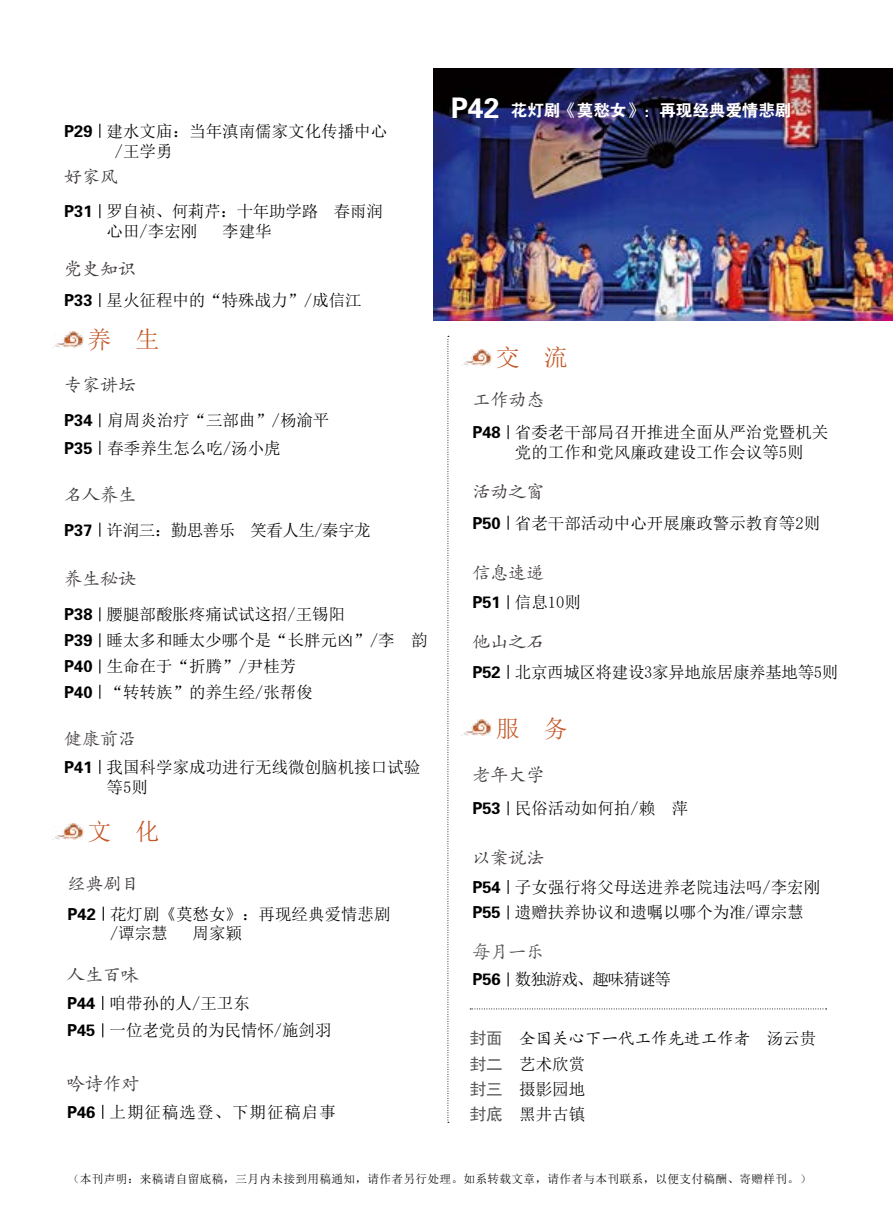
<style>
.page{position:relative;width:893px;height:1212px;background:#fff}
.page>*{position:absolute;margin:0;border:0;box-sizing:border-box;transform-origin:0 0}
.t1{font:28.35px "FZDHTK GBK1 0";color:#fff}
.t2{font:24px "Sim Sun";color:#c45727}
.t3{font:18px "FZKTK GBK1 0";color:#3e3a39}
.t4{font:18px "FZKTK GBK1 0";color:#595757}
.t5{font:16.5px/19.8px "Sim Sun";color:#000}
.t6{font:16.5px/25.5px "FZDHTK GBK1 0";color:#000}
.t7{font:16.5px "Sim Sun";letter-spacing:-.02em;color:#000}
.t8{font:16.5px "FZKTK GBK1 0";color:#000}
.t9{font:16.5px "FZDHTK GBK1 0";color:#fff}
.t10{font:16.5px "Sim Sun";letter-spacing:.06em;color:#000}
.t11{font:16.5px "Sim Sun";letter-spacing:-.03em;color:#000}
.t12{font:16.5px "Sim Sun";letter-spacing:-.06em;color:#000}
.t13{font:11.7px "Sim Sun";letter-spacing:.025em;color:#000}
.s1{font-family:"FZDHTK GBK1 0"}
.s2{font-family:"Sim Hei";color:#595757}
.s3{font-family:"Sim Sun"}
</style>
<div class="page">
<svg style="left:508px;top:425px;width:1px;height:14px"></svg>
<svg style="left:508px;top:595px;width:1px;height:14px"></svg>
<svg style="left:508px;top:516px;width:1px;height:14px"></svg>
<svg style="left:508px;top:665px;width:1px;height:14px"></svg>
<svg style="left:508px;top:880px;width:1px;height:14px"></svg>
<svg style="left:508px;top:905px;width:1px;height:14px"></svg>
<svg style="left:508px;top:801px;width:1px;height:14px"></svg>
<svg style="left:508px;top:972px;width:1px;height:14px"></svg>
<svg style="left:448px;top:336px;width:1px;height:787px"></svg>
<img style="left:434px;top:68px;width:459px;height:253px">
<svg style="left:470px;top:1008px;width:357px;height:1px"></svg>
<svg style="left:102px;top:1105px;width:1px;height:14px"></svg>
<svg style="left:102px;top:996px;width:1px;height:14px"></svg>
<svg style="left:102px;top:1023px;width:1px;height:14px"></svg>
<svg style="left:99px;top:204px;width:1px;height:14px"></svg>
<svg style="left:99px;top:293px;width:1px;height:14px"></svg>
<svg style="left:103px;top:907px;width:1px;height:14px"></svg>
<svg style="left:99px;top:413px;width:1px;height:14px"></svg>
<svg style="left:99px;top:441px;width:1px;height:14px"></svg>
<svg style="left:99px;top:523px;width:1px;height:14px"></svg>
<svg style="left:99px;top:607px;width:1px;height:14px"></svg>
<svg style="left:99px;top:633px;width:1px;height:14px"></svg>
<svg style="left:99px;top:685px;width:1px;height:14px"></svg>
<svg style="left:99px;top:659px;width:1px;height:14px"></svg>
<svg style="left:99px;top:760px;width:1px;height:14px"></svg>
<img style="left:53px;top:332px;width:31px;height:16px">
<img style="left:53px;top:824px;width:31px;height:16px">
<img style="left:463px;top:349px;width:29px;height:16px">
<img style="left:461px;top:720px;width:31px;height:16px">
<svg style="left:99px;top:124px;width:1px;height:14px"></svg>
<p class="t5" style="left:115px;top:121px;width:274px;text-indent:-8px">建水文庙：当年滇南儒家文化传播中心/王学勇</p>
<p class="t6" style="left:64px;top:119px;width:30px">P29</p>
<p class="t3" style="left:64px;top:168px;width:55px">好家风</p>
<p class="t6" style="left:64px;top:199px;width:30px">P31</p>
<p class="t5" style="left:107px;top:201px;width:278px">罗自祯、何莉芹：十年助学路 春雨润心田/李宏刚</p>
<p class="t5" style="left:222px;top:221px;width:51px">李建华</p>
<p class="t3" style="left:64px;top:260px;width:73px">党史知识</p>
<p class="t6" style="left:64px;top:288px;width:30px">P33</p>
<p class="t5" style="left:107px;top:290px;width:256px">星火征程中的“特殊战力”/成信江</p>
<h2 class="t2" style="left:88px;top:327px;width:73px">养 生</h2>
<p class="t3" style="left:64px;top:376px;width:73px">专家讲坛</p>
<p class="t6" style="left:64px;top:407px;width:30px;line-height:27.6px">P34<br>P35</p>
<p class="t5" style="left:107px;top:406px;width:223px;line-height:27.6px">肩周炎治疗“三部曲”/杨渝平春季养生怎么吃/汤小虎</p>
<p class="t3" style="left:64px;top:485px;width:73px">名人养生</p>
<p class="t6" style="left:64px;top:517px;width:30px">P37</p>
<p class="t11" style="left:107px;top:521px;width:266px">许润三：勤思善乐 笑看人生/秦宇龙</p>
<p class="t3" style="left:64px;top:569px;width:73px">养生秘诀</p>
<p class="t6" style="left:64px;top:602px;width:30px">P38<br>P39</p>
<p class="t6" style="left:64px;top:679px;width:30px">P40</p>
<p class="t6" style="left:64px;top:654px;width:30px">P40</p>
<p class="t5" style="left:107px;top:601px;width:323px;line-height:25.8px">腰腿部酸胀疼痛试试这招/王锡阳<br>睡太多和睡太少哪个是“长胖元凶”/李 韵</p>
<p class="t5" style="left:107px;top:682px;width:208px">“转转族”的养生经/张帮俊</p>
<p class="t5" style="left:107px;top:657px;width:191px">生命在于“折腾”/尹桂芳</p>
<p class="t3" style="left:64px;top:730px;width:73px">健康前沿</p>
<p class="t5" style="left:107px;top:757px;width:315px;text-indent:-43px"><span class="s1">P41</span> 我国科学家成功进行无线微创脑机接口试验等5则</p>
<h2 class="t2" style="left:88px;top:819px;width:73px">文 化</h2>
<p class="t3" style="left:68px;top:874px;width:73px">经典剧目</p>
<p class="t6" style="left:68px;top:901px;width:30px">P42</p>
<p class="t5" style="left:110px;top:904px;width:282px">花灯剧《莫愁女》：再现经典爱情悲剧/谭宗慧</p>
<p class="t5" style="left:193px;top:923px;width:51px">周家颖</p>
<p class="t3" style="left:67px;top:966px;width:73px">人生百味</p>
<p class="t6" style="left:67px;top:990px;width:30px;line-height:27.5px">P44<br>P45</p>
<p class="t5" style="left:110px;top:989px;width:223px;line-height:27.5px">咱带孙的人/王卫东<br>一位老党员的为民情怀/施剑羽</p>
<p class="t3" style="left:67px;top:1074px;width:73px">吟诗作对</p>
<p class="t10" style="left:67px;top:1103px;width:270px"><span class="s1">P46</span> 上期征稿选登、下期征稿启事</p>
<h1 class="t1" style="left:451px;top:93px;width:50px">P42</h1>
<p class="t9" style="left:511px;top:102px;width:282px">花灯剧《莫愁女》：再现经典爱情悲剧</p>
<h2 class="t2" style="left:496px;top:345px;width:73px">交 流</h2>
<p class="t3" style="left:472px;top:390px;width:73px">工作动态</p>
<p class="t6" style="left:472px;top:420px;width:30px">P48</p>
<p class="t5" style="left:515px;top:422px;width:315px">省委老干部局召开推进全面从严治党暨机关党的工作和党风廉政建设工作会议等5则</p>
<p class="t3" style="left:472px;top:482px;width:73px">活动之窗</p>
<p class="t6" style="left:472px;top:510px;width:30px">P50</p>
<p class="t5" style="left:515px;top:513px;width:307px">省老干部活动中心开展廉政警示教育等2则</p>
<p class="t3" style="left:472px;top:564px;width:73px">信息速递</p>
<p class="t5" style="left:472px;top:592px;width:110px"><span class="s1">P51</span> 信息10则</p>
<p class="t3" style="left:472px;top:633px;width:73px">他山之石</p>
<p class="t6" style="left:472px;top:660px;width:30px">P52</p>
<p class="t7" style="left:515px;top:664px;width:325px">北京西城区将建设3家异地旅居康养基地等5则</p>
<h2 class="t2" style="left:496px;top:716px;width:73px">服 务</h2>
<p class="t3" style="left:472px;top:765px;width:73px">老年大学</p>
<p class="t5" style="left:472px;top:798px;width:217px"><span class="s1">P53</span> 民俗活动如何拍/赖 萍</p>
<p class="t3" style="left:472px;top:848px;width:73px">以案说法</p>
<p class="t6" style="left:472px;top:875px;width:30px">P54<br>P55</p>
<p class="t5" style="left:515px;top:874px;width:307px;line-height:25.5px">子女强行将父母送进养老院违法吗/李宏刚遗赠扶养协议和遗嘱以哪个为准/谭宗慧</p>
<p class="t4" style="left:472px;top:942px;width:73px">每月一乐</p>
<p class="t12" style="left:472px;top:971px;width:200px"><span class="s1">P56</span> 数独游戏、趣味猜谜等</p>
<p class="t8" style="left:470px;top:1029px;width:348px"><span class="s2">封面</span> 全国关心下一代工作先进工作者 <span class="s3">汤云贵</span></p>
<p class="t5" style="left:470px;top:1077px;width:117px;line-height:24.3px"><span class="s2">封三</span> 摄影园地<span class="s2">封底</span> 黑井古镇</p>
<p class="t5" style="left:470px;top:1054px;width:117px"><span class="s2">封二</span> 艺术欣赏</p>
<p class="t13" style="left:68px;top:1173px;width:744px">（本刊声明：来稿请自留底稿，三月内未接到用稿通知，请作者另行处理。如系转载文章，请作者与本刊联系，以便支付稿酬、寄赠样刊。）</p>
</div>
